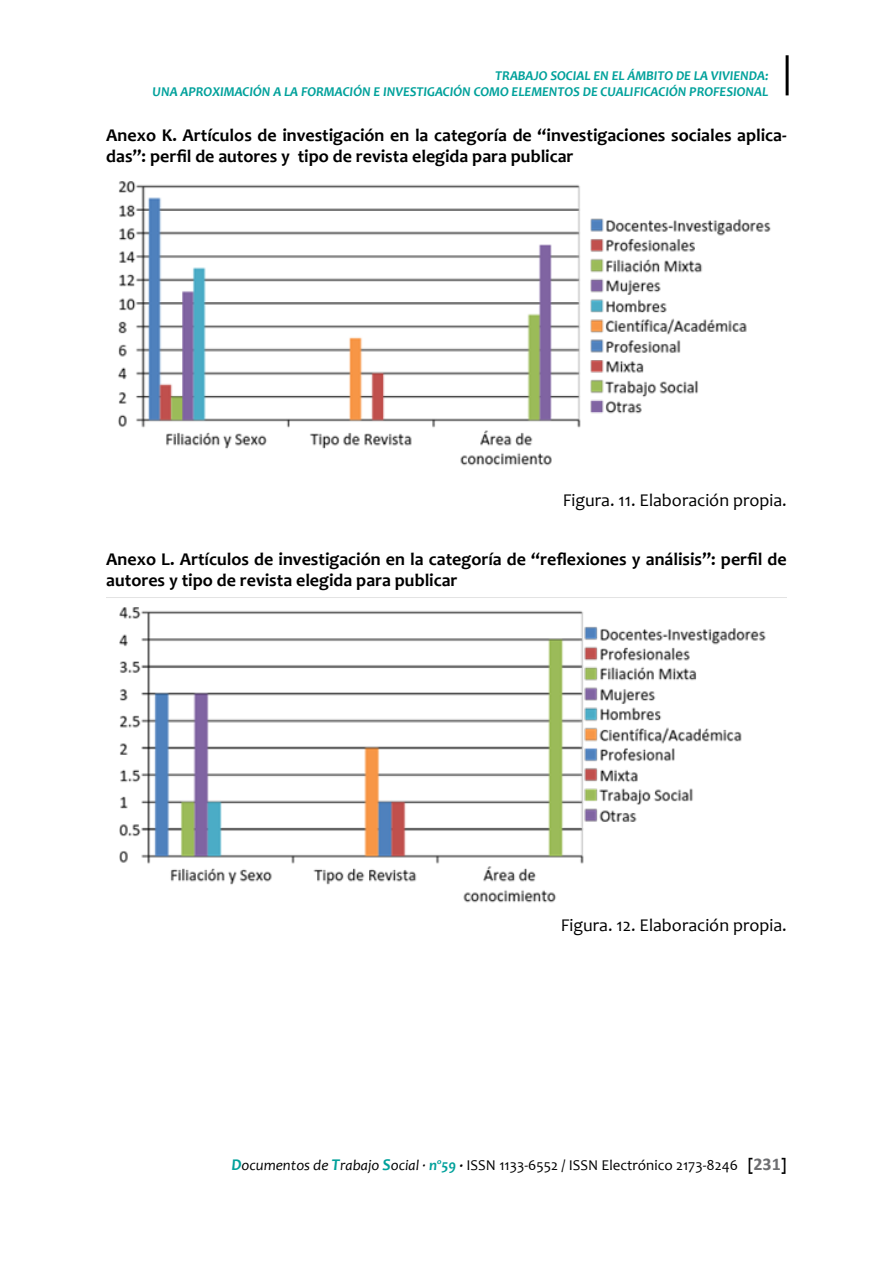
<style>
.page{position:relative;width:893px;height:1263px;background:#fff}
.page>*{position:absolute;margin:0;border:0;box-sizing:border-box;transform-origin:0 0}
.t1{font:700 18px/21px "Candara";color:#000}
.t2{font:18px "Candara";color:#000}
.t3{font:15px "Candara";color:#000}
.t4{font:italic 700 13.5px/16.2px "Candara";letter-spacing:-.005em;color:#00a19b;text-align:right}
.s1{font-weight:700;font-style:italic;font-size:16.5px;color:#00a19b}
.s2{font-style:italic}
.s3{font-weight:700;font-style:italic;color:#00a19b}
.s4{font-weight:700;font-style:italic}
.s5{font-weight:700;font-size:16.5px}
.s6{font-family:"Calibri";font-weight:700;font-size:18px;color:#6d6e71}
</style>
<div class="page">
<hr style="left:786px;top:55px;width:3px;height:40px;background:#000">
<img style="left:118px;top:181px;width:653px;height:285px">
<img style="left:119px;top:607px;width:647px;height:296px">
<p class="t4" style="left:153px;top:67px;width:617px">TRABAJO SOCIAL EN EL ÁMBITO DE LA VIVIENDA:<br>UNA APROXIMACIÓN A LA FORMACIÓN E INVESTIGACIÓN COMO ELEMENTOS DE CUALIFICACIÓN PROFESIONAL</p>
<p class="t1" style="left:106px;top:124px;width:682px">Anexo K. Artículos de investigación en la categoría de “investigaciones sociales aplica&shy;das”: perfil de autores y tipo de revista elegida para publicar</p>
<p class="t2" style="left:563px;top:489px;width:225px">Figura. 11. Elaboración propia.</p>
<p class="t1" style="left:106px;top:549px;width:682px">Anexo L. Artículos de investigación en la categoría de “reflexiones y análisis”: perfil de autores y tipo de revista elegida para publicar</p>
<p class="t2" style="left:561px;top:913px;width:227px">Figura. 12. Elaboración propia.</p>
<p class="t3" style="left:231px;top:1156px;width:557px"><span class="s1">D</span><span class="s2">ocumentos de</span> <span class="s1">T</span><span class="s2">rabajo</span> <span class="s1">S</span><span class="s2">ocial ·</span> <span class="s3">nº59</span> <span class="s4">·</span> ISSN 1133-6552 / ISSN Electrónico 2173-8246 <span class="s5">[</span><span class="s6">231</span><span class="s5">]</span></p>
</div>
